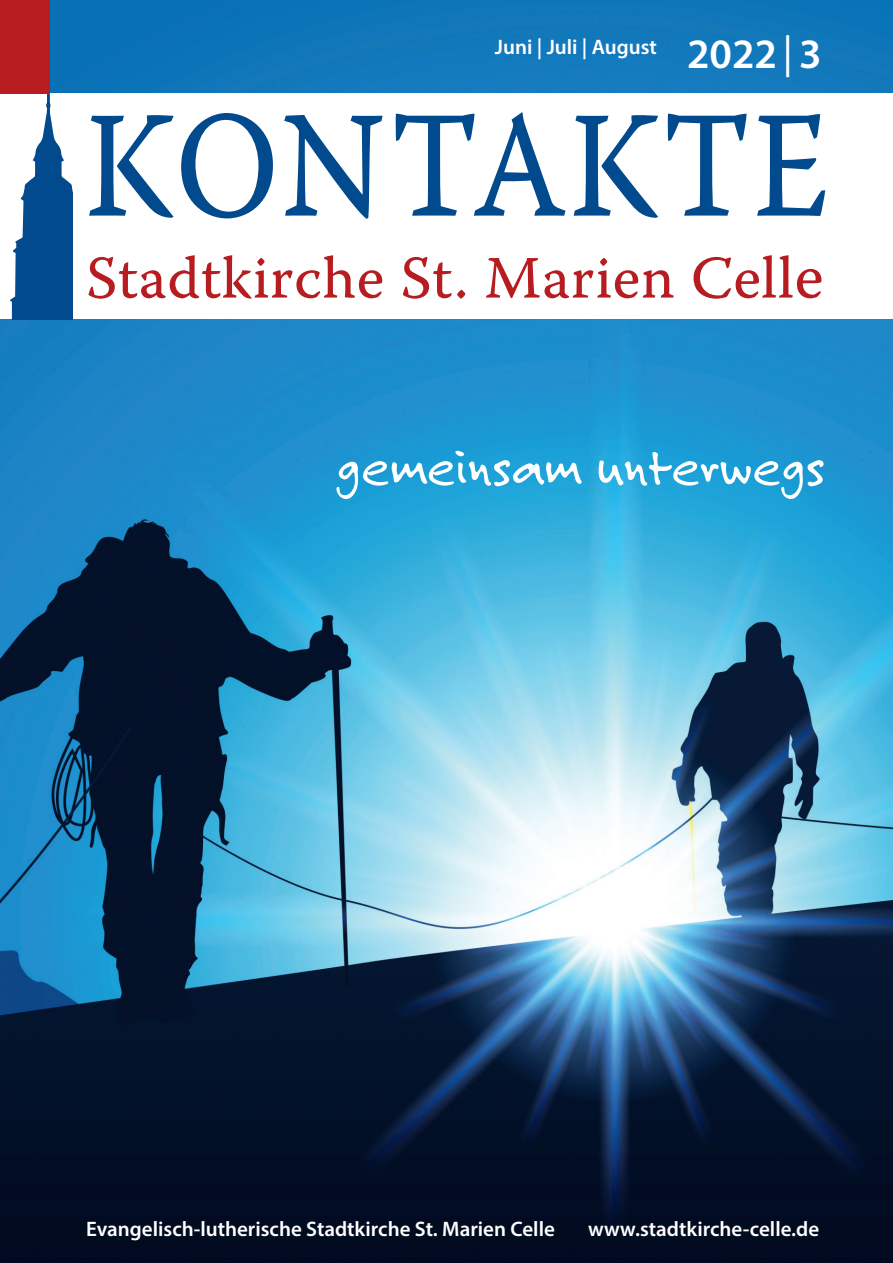
<style>
.page{position:relative;width:893px;height:1263px;background:#fff}
.page>*{position:absolute;margin:0;border:0;box-sizing:border-box;transform-origin:0 0}
.t1{font:151.5px "Warnock Pro Capt";letter-spacing:.01em;color:#004a8d;scale:.87 1}
.t2{font:60px "Warnock Pro Capt";letter-spacing:.005em;color:#b61c20}
.t3{font:55.5px "Felt Tip Roman";color:#fff}
.t4{font:600 42px "Myriad Pro";color:#fff}
.t5{font:600 21px "Myriad Pro";color:#fff}
.s1{font-family:"Helvetica Neue";font-weight:400}
.s2{font-size:63px}
</style>
<div class="page">
<img style="left:0;top:0;width:893px;height:1263px">
<div style="left:0;top:94px;width:893px;height:225px;background:#fff"></div>
<svg style="left:10px;top:43px;width:62px;height:277px"></svg>
<div style="left:0;top:0;width:50px;height:94px;background:#b61c20"></div>
<p class="t5" style="left:495px;top:34px;width:164px">Juni | Juli | August</p>
<h3 class="t4" style="left:687px;top:27px;width:136px">2022 <span class="s1">|</span> 3</h3>
<h1 class="t1" style="left:85px;top:75px;width:858px">KONTAKTE</h1>
<h2 class="t2" style="left:86px;top:242px;width:739px">Stadtkirche St. Marien Cell<span class="s2">e</span></h2>
<h3 class="t3" style="left:336px;top:431px;width:490px">gemeinsam unterwegs</h3>
<p class="t5" style="left:86px;top:1216px;width:470px">Evangelisch-lutherische Stadtkirche St. Marien Celle</p>
<p class="t5" style="left:588px;top:1216px;width:265px">www.stadtkirche-celle.de <sup>1</sup></p>
</div>
